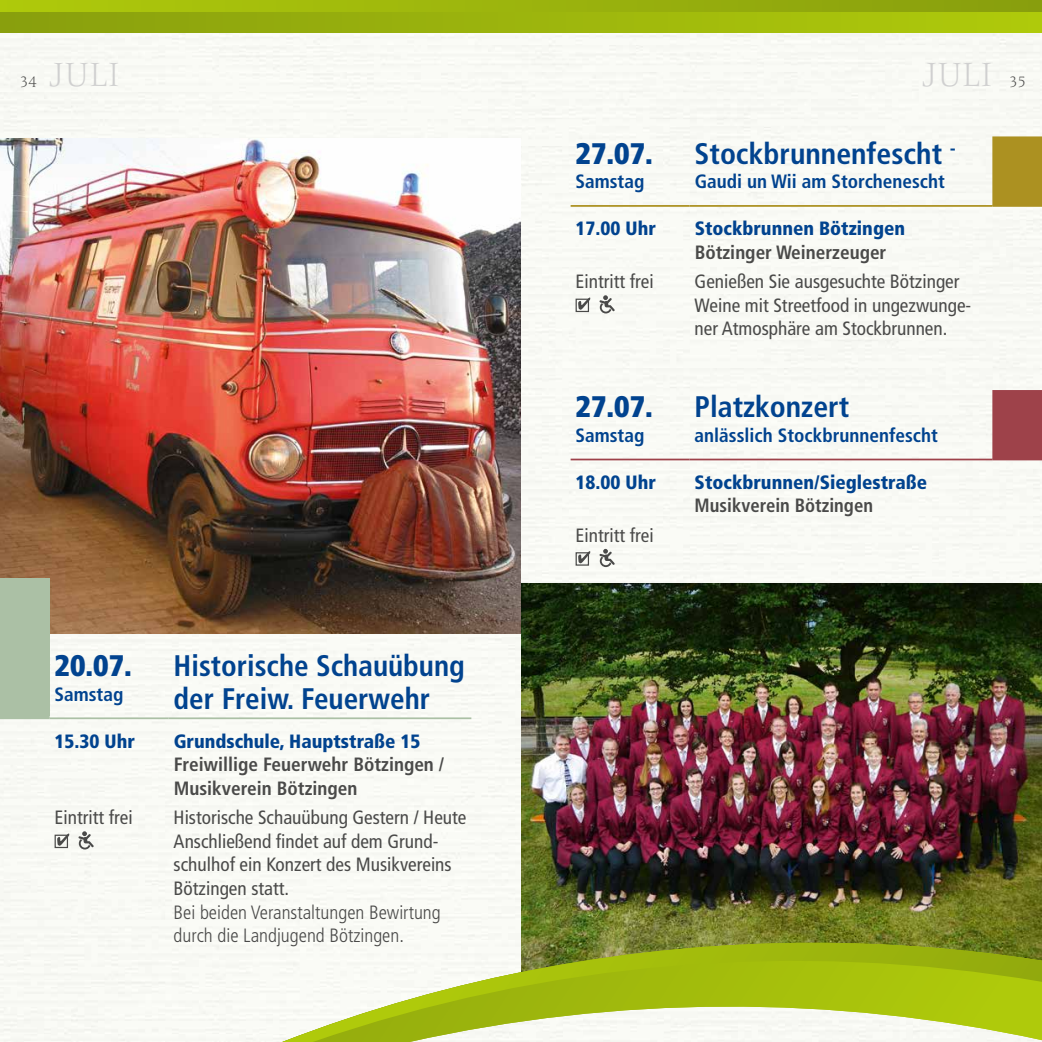
<style>
.page{position:relative;width:1042px;height:1042px;background:#fff}
.page>*{position:absolute;margin:0;border:0;box-sizing:border-box;transform-origin:0 0}
.t1{font:300 35px "Frutiger Serif LT Pro";letter-spacing:.015em;color:#d0d0d0}
.t2{font:700 condensed 29.75px/33.2px "Frutiger LT Std";color:#01438f}
.t3{font:900 condensed 29.75px "Frutiger LT Std";color:#01438f}
.t4{font:condensed 19.25px/23.6px "Frutiger LT Std";color:#4a4a49}
.t5{font:900 condensed 19.25px "Frutiger LT Std";color:#01438f}
.t6{font:700 condensed 19.25px/23.6px "Frutiger LT Std";color:#4a4a49}
.t7{font:700 condensed 19.25px "Frutiger LT Std";color:#01438f}
.t8{font:300 condensed 19.25px/23.6px "Frutiger LT";color:#4a4a49}
.t9{font:300 15.75px "Frutiger Serif LT Pro";color:#4a4a49}
</style>
<div class="page">
<div style="left:0;top:32px;width:1042px;height:1010px;background:#f9faf5"></div>
<img style="left:521px;top:583px;width:521px;height:357px">
<img style="left:0;top:139px;width:521px;height:495px">
<svg style="left:282px;top:940px;width:760px;height:102px"></svg>
<hr style="left:50px;top:717px;width:119px;height:2px;background:#abc0a5">
<hr style="left:169px;top:717px;width:302px;height:2px;background:#abc0a5">
<hr style="left:0;top:717px;width:50px;height:2px;background:#abc0a5">
<svg style="left:57px;top:833px;width:12px;height:13px"></svg>
<div style="left:55px;top:834px;width:13px;height:14px;border:1px solid #4a4a49"></div>
<svg style="left:78px;top:831px;width:16px;height:18px"></svg>
<div style="left:0;top:578px;width:50px;height:138px;background:#abc0a5"></div>
<div style="left:992px;top:136px;width:50px;height:69px;background:#ac9121"></div>
<hr style="left:570px;top:205px;width:120px;height:2px;background:#ac9121">
<hr style="left:690px;top:205px;width:302px;height:2px;background:#ac9121">
<hr style="left:992px;top:205px;width:50px;height:2px;background:#ac9121">
<svg style="left:578px;top:297px;width:12px;height:13px"></svg>
<div style="left:575px;top:299px;width:14px;height:13px;border:1px solid #4a4a49"></div>
<svg style="left:599px;top:295px;width:16px;height:18px"></svg>
<div style="left:992px;top:390px;width:50px;height:69px;background:#9e424a"></div>
<hr style="left:570px;top:459px;width:120px;height:1px;background:#9e424a">
<hr style="left:690px;top:459px;width:302px;height:1px;background:#9e424a">
<hr style="left:992px;top:459px;width:50px;height:1px;background:#9e424a">
<svg style="left:578px;top:551px;width:12px;height:12px"></svg>
<div style="left:575px;top:552px;width:14px;height:14px;border:1px solid #4a4a49"></div>
<svg style="left:599px;top:549px;width:16px;height:18px"></svg>
<svg style="left:0;top:0;width:1042px;height:12px;background:#9bb40c"></svg>
<div style="left:0;top:12px;width:1042px;height:20px;background:linear-gradient(to right,#899f0d,#afca0c)"></div>
<p class="t9" style="left:20px;top:72px;width:18px">34</p>
<h1 class="t1" style="left:50px;top:54px;width:71px">JULI</h1>
<h1 class="t1" style="left:922px;top:54px;width:71px">JULI</h1>
<p class="t9" style="left:1009px;top:72px;width:18px">35</p>
<h2 class="t3" style="left:575px;top:135px;width:79px">27.07.</h2>
<p class="t7" style="left:575px;top:170px;width:70px">Samstag</p>
<h2 class="t2" style="left:694px;top:137px;width:261px">Stockbrunnenfescht <sup>-</sup></h2>
<p class="t7" style="left:694px;top:170px;width:252px">Gaudi un Wii am Storchenescht</p>
<p class="t5" style="left:575px;top:217px;width:82px">17.00 Uhr</p>
<p class="t5" style="left:694px;top:217px;width:212px">Stockbrunnen Bötzingen</p>
<p class="t6" style="left:694px;top:240px;width:193px">Bötzinger Weinerzeuger</p>
<p class="t4" style="left:575px;top:270px;width:80px">Eintritt frei</p>
<p class="t4" style="left:694px;top:270px;width:278px">Genießen Sie ausgesuchte Bötzinger<br>Weine mit Streetfood in ungezwunge&shy;ner Atmosphäre am Stockbrunnen.</p>
<h2 class="t3" style="left:575px;top:389px;width:79px">27.07.</h2>
<p class="t7" style="left:575px;top:424px;width:70px">Samstag</p>
<h2 class="t2" style="left:694px;top:390px;width:156px">Platzkonzert</h2>
<p class="t7" style="left:694px;top:424px;width:245px">anlässlich Stockbrunnenfescht</p>
<p class="t5" style="left:575px;top:470px;width:82px">18.00 Uhr</p>
<p class="t5" style="left:694px;top:470px;width:234px">Stockbrunnen/Sieglestraße</p>
<p class="t6" style="left:694px;top:494px;width:180px">Musikverein Bötzingen</p>
<p class="t4" style="left:575px;top:523px;width:80px">Eintritt frei</p>
<h2 class="t3" style="left:55px;top:647px;width:79px">20.07.</h2>
<p class="t7" style="left:55px;top:682px;width:70px">Samstag</p>
<h2 class="t2" style="left:174px;top:649px;width:293px">Historische Schauübung der Freiw. Feuerwehr</h2>
<p class="t5" style="left:55px;top:729px;width:82px">15.30 Uhr</p>
<p class="t5" style="left:174px;top:729px;width:248px">Grundschule, Hauptstraße 15</p>
<p class="t6" style="left:174px;top:753px;width:272px">Freiwillige Feuerwehr Bötzingen /<br>Musikverein Bötzingen</p>
<p class="t4" style="left:55px;top:806px;width:80px">Eintritt frei</p>
<p class="t4" style="left:174px;top:806px;width:294px">Historische Schauübung Gestern / Heute Anschließend findet auf dem Grund&shy;schulhof ein Konzert des Musikvereins Bötzingen statt.</p>
<p class="t8" style="left:174px;top:900px;width:269px">Bei beiden Veranstaltungen Bewirtung durch die Landjugend Bötzingen.</p>
</div>
